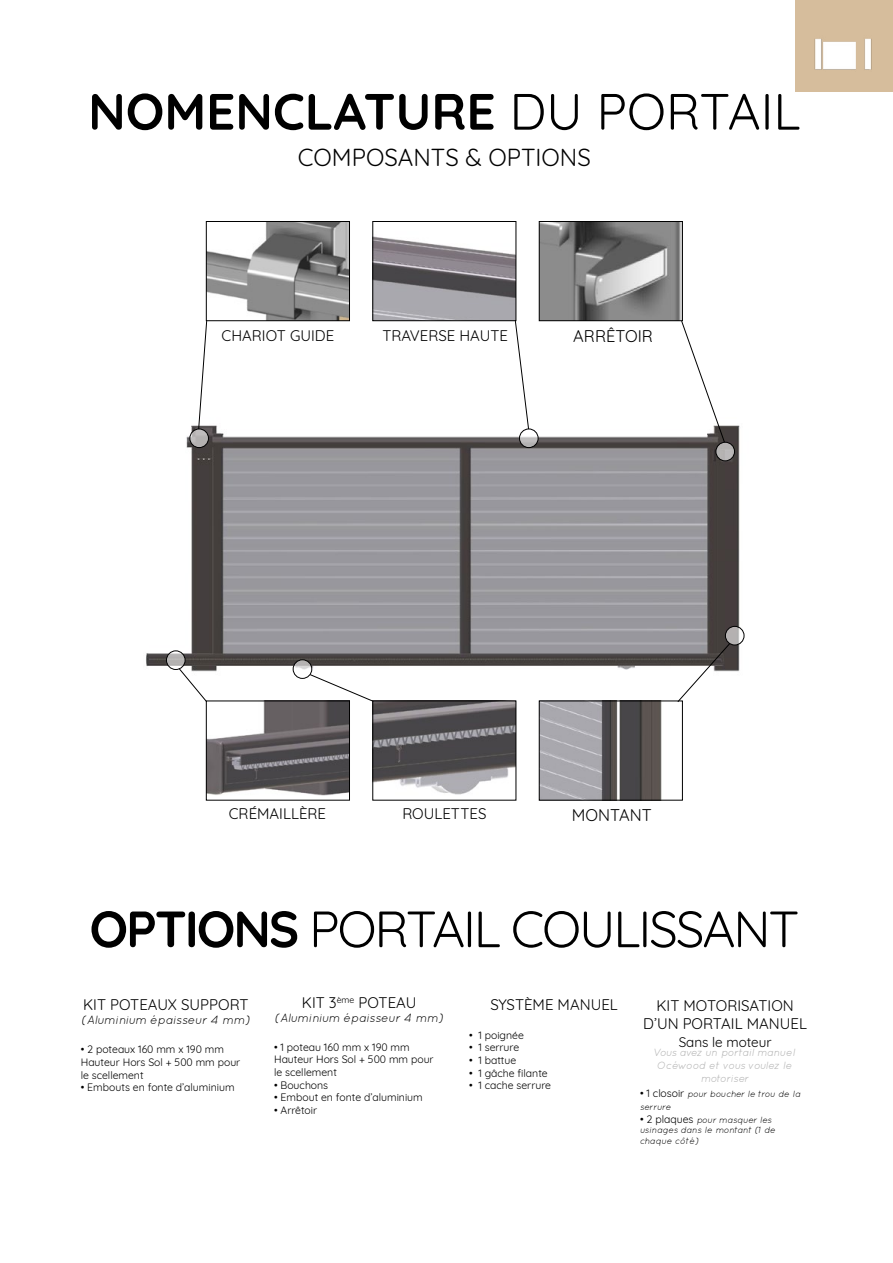
<style>
.page{position:relative;width:893px;height:1263px;background:#fff}
.page>*{position:absolute;margin:0;border:0;box-sizing:border-box;transform-origin:0 0}
.t1{font:51px "Quicksand";letter-spacing:-.04em;color:#000}
.t2{font:700 51px "Quicksand";color:#000}
.t3{font:24px "Quicksand";color:#000}
.t4{font:16.5px "Quicksand";color:#000}
.t5{font:15px/18px "Quicksand";color:#000;text-align:center}
.t6{font:13.5px "Quicksand";color:#000}
.t7{font:italic 12px "Quicksand";color:#000}
.t8{font:10.5px/12.6px "Quicksand";color:#000}
.t9{font:italic 10.5px/12.6px "Quicksand";letter-spacing:-.035em;color:#b0b0b0;text-align:center}
.t10{font:italic 9px/10.8px "Quicksand";color:#000}
.s1{font-weight:400}
.s2{font-weight:700}
.s3{font-style:normal;font-size:10.5px}
</style>
<div class="page">
<img style="left:146px;top:425px;width:599px;height:249px">
<div style="left:795px;top:0;width:98px;height:92px;background:#d6bd9c"></div>
<img style="left:815px;top:38px;width:56px;height:32px">
<img style="left:208px;top:223px;width:140px;height:96px">
<div style="left:206px;top:221px;width:144px;height:100px;border:1px solid #000"></div>
<img style="left:374px;top:236px;width:140px;height:83px">
<div style="left:372px;top:221px;width:144px;height:100px;border:1px solid #000"></div>
<img style="left:541px;top:223px;width:140px;height:96px">
<div style="left:539px;top:221px;width:144px;height:100px;border:1px solid #000"></div>
<img style="left:541px;top:702px;width:121px;height:96px">
<div style="left:539px;top:700px;width:144px;height:100px;border:1px solid #000"></div>
<img style="left:208px;top:702px;width:140px;height:94px">
<div style="left:206px;top:700px;width:144px;height:100px;border:1px solid #000"></div>
<img style="left:374px;top:702px;width:140px;height:93px">
<div style="left:372px;top:700px;width:144px;height:100px;border:1px solid #000"></div>
<svg style="left:190px;top:429px;width:18px;height:19px"></svg>
<div style="left:190px;top:429px;width:19px;height:19px;border:1px solid #000;border-radius:50%"></div>
<svg style="left:519px;top:429px;width:19px;height:19px"></svg>
<div style="left:519px;top:429px;width:19px;height:19px;border:1px solid #000;border-radius:50%"></div>
<svg style="left:716px;top:442px;width:18px;height:19px"></svg>
<div style="left:716px;top:442px;width:19px;height:19px;border:1px solid #000;border-radius:50%"></div>
<svg style="left:725px;top:626px;width:19px;height:19px"></svg>
<div style="left:725px;top:626px;width:19px;height:19px;border:1px solid #000;border-radius:50%"></div>
<svg style="left:293px;top:660px;width:19px;height:18px"></svg>
<div style="left:293px;top:660px;width:19px;height:19px;border:1px solid #000;border-radius:50%"></div>
<svg style="left:166px;top:651px;width:19px;height:18px"></svg>
<div style="left:166px;top:651px;width:19px;height:19px;border:1px solid #000;border-radius:50%"></div>
<svg style="left:198px;top:320px;width:9px;height:110px"></svg>
<svg style="left:178px;top:668px;width:30px;height:35px"></svg>
<svg style="left:309px;top:674px;width:65px;height:28px"></svg>
<svg style="left:515px;top:320px;width:14px;height:110px"></svg>
<svg style="left:681px;top:320px;width:44px;height:123px"></svg>
<svg style="left:677px;top:642px;width:54px;height:61px"></svg>
<h1 class="t2" style="left:88px;top:69px;width:714px">NOMENCLATURE <span class="s1">DU PORTAIL</span></h1>
<h2 class="t3" style="left:298px;top:139px;width:294px">COMPOSANTS &amp; OPTIONS</h2>
<h3 class="t5" style="left:222px;top:325px;width:114px">CHARIOT GUIDE</h3>
<h3 class="t4" style="left:573px;top:323px;width:81px">ARRÊTOIR</h3>
<h3 class="t5" style="left:382px;top:325px;width:127px">TRAVERSE HAUTE</h3>
<h3 class="t5" style="left:229px;top:803px;width:99px">CRÉMAILLÈRE</h3>
<h3 class="t5" style="left:402px;top:803px;width:86px">ROULETTES</h3>
<h3 class="t4" style="left:572px;top:802px;width:82px">MONTANT</h3>
<h1 class="t1" style="left:89px;top:889px;width:711px"><span class="s2">OPTIONS</span> PORTAIL COULISSANT</h1>
<h3 class="t5" style="left:83px;top:994px;width:167px">KIT POTEAUX SUPPORT</h3>
<p class="t7" style="left:82px;top:1013px;width:170px">(Aluminium épaisseur 4 mm)</p>
<p class="t8" style="left:81px;top:1042px;width:161px">• 2 poteaux 160 mm x 190 mm<br>Hauteur Hors Sol + 500 mm pour le scellement</p>
<p class="t8" style="left:81px;top:1080px;width:155px">• Embouts en fonte d’aluminium</p>
<h3 class="t5" style="left:302px;top:992px;width:116px">KIT 3<sup>ème</sup> POTEAU</h3>
<p class="t7" style="left:275px;top:1011px;width:170px">(Aluminium épaisseur 4 mm)</p>
<p class="t8" style="left:274px;top:1040px;width:161px">• 1 poteau 160 mm x 190 mm<br>Hauteur Hors Sol + 500 mm pour le scellement</p>
<p class="t8" style="left:274px;top:1077px;width:56px">• Bouchons</p>
<p class="t8" style="left:274px;top:1090px;width:150px">• Embout en fonte d’aluminium</p>
<p class="t8" style="left:274px;top:1103px;width:44px">• Arrêtoir</p>
<h3 class="t5" style="left:490px;top:994px;width:129px">SYSTÈME MANUEL</h3>
<p class="t8" style="left:469px;top:1028px;width:56px">• 1 poignée</p>
<p class="t8" style="left:469px;top:1040px;width:52px">• 1 serrure</p>
<p class="t8" style="left:469px;top:1053px;width:49px">• 1 battue</p>
<p class="t8" style="left:469px;top:1065px;width:80px">• 1 gâche filante</p>
<p class="t8" style="left:469px;top:1078px;width:83px">• 1 cache serrure</p>
<h3 class="t5" style="left:643px;top:995px;width:165px">KIT MOTORISATION<br>D’UN PORTAIL MANUEL</h3>
<p class="t6" style="left:679px;top:1032px;width:94px">Sans le moteur</p>
<p class="t9" style="left:654px;top:1046px;width:143px">Vous avez un portail manuel<br>Océwood et vous voulez le motoriser</p>
<p class="t10" style="left:640px;top:1088px;width:162px;line-height:12.6px"><span class="s3">• 1 closoir</span> pour boucher le trou de la serrure</p>
<p class="t10" style="left:640px;top:1114px;width:137px"><span class="s3">• 2 plaques</span> pour masquer les usinages dans le montant (1 de chaque côté)</p>
</div>
